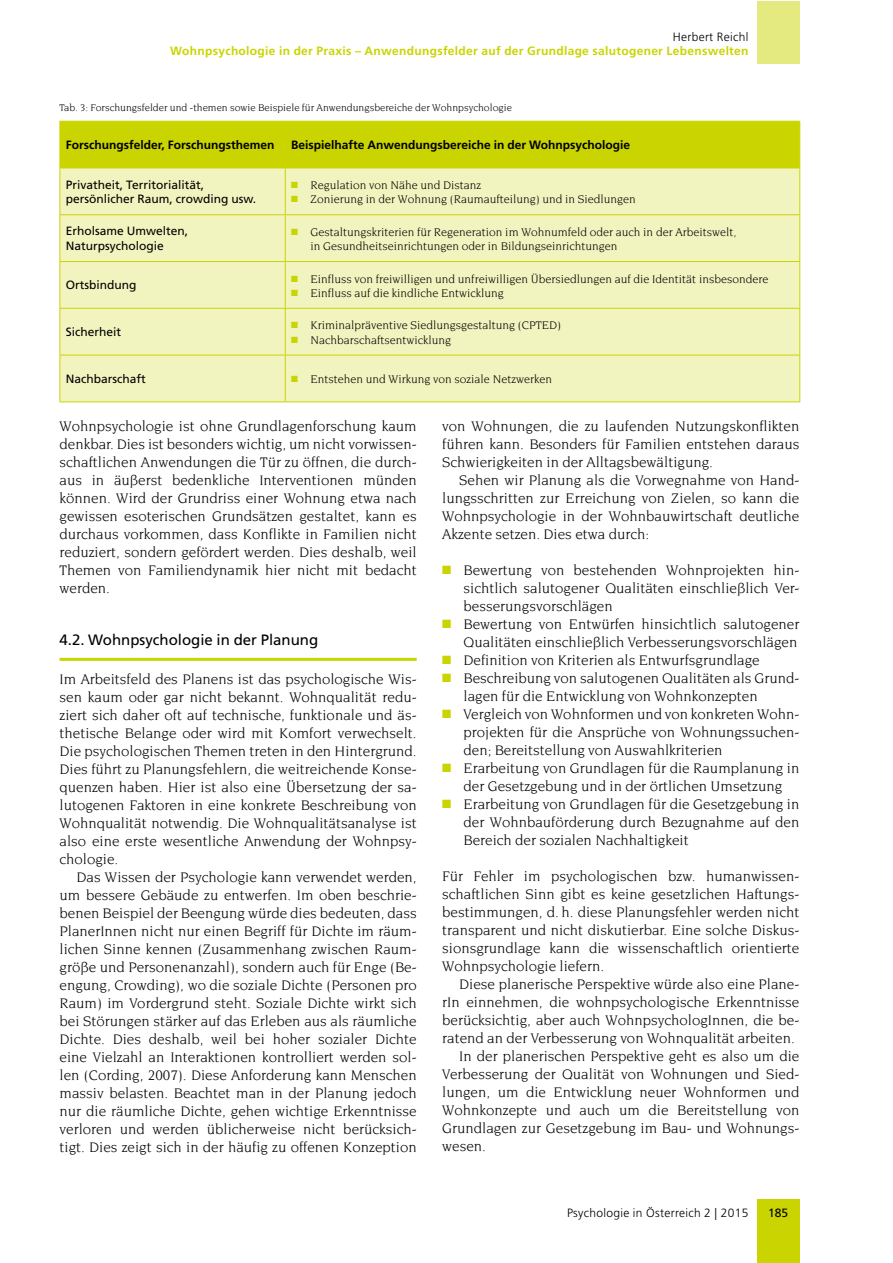
<style>
.page{position:relative;width:893px;height:1263px;background:#fff}
.page>*{position:absolute;margin:0;border:0;box-sizing:border-box;transform-origin:0 0}
.t1{font:15px/18px "Novarese";color:#000;text-align:justify}
.t2{font:15px "Frutiger";color:#000}
.t3{font:12px/14.4px "Novarese";color:#000}
.t4{font:12px/14.4px "Frutiger";color:#000}
.t5{font:700 12px "Frutiger";color:#000}
.t6{font:700 12px "Frutiger";letter-spacing:.025em;color:#cad400}
.t7{font:300 12px "Frutiger";letter-spacing:.025em;color:#000}
.t8{font:10.5px "Novarese";color:#000}
</style>
<div class="page">
<div style="left:757px;top:1199px;width:42px;height:64px;background:#cad400"></div>
<div style="left:757px;top:1px;width:42px;height:63px;background:#e5ea80"></div>
<hr style="left:60px;top:658px;width:357px;height:3px;background:#cad400">
<div style="left:61px;top:122px;width:738px;height:46px;background:#cad400"></div>
<div style="left:61px;top:169px;width:738px;height:232px;background:#f2f4bf"></div>
<div style="left:61px;top:215px;width:738px;height:140px;background:#f2f4bf"></div>
<hr style="left:60px;top:121px;width:225px;height:1px;background:#cad400">
<hr style="left:60px;top:122px;width:1px;height:46px;background:#cad400">
<hr style="left:285px;top:121px;width:515px;height:1px;background:#cad400">
<hr style="left:285px;top:122px;width:1px;height:46px;background:#cad400">
<hr style="left:799px;top:122px;width:1px;height:46px;background:#cad400">
<hr style="left:60px;top:168px;width:225px;height:1px;background:#cad400">
<hr style="left:60px;top:168px;width:1px;height:46px;background:#cad400">
<hr style="left:285px;top:168px;width:515px;height:1px;background:#cad400">
<hr style="left:285px;top:168px;width:1px;height:46px;background:#cad400">
<hr style="left:799px;top:168px;width:1px;height:46px;background:#cad400">
<hr style="left:60px;top:214px;width:225px;height:1px;background:#cad400">
<hr style="left:60px;top:215px;width:1px;height:46px;background:#cad400">
<hr style="left:285px;top:214px;width:515px;height:1px;background:#cad400">
<hr style="left:285px;top:215px;width:1px;height:46px;background:#cad400">
<hr style="left:799px;top:215px;width:1px;height:46px;background:#cad400">
<hr style="left:60px;top:261px;width:225px;height:1px;background:#cad400">
<hr style="left:60px;top:262px;width:1px;height:46px;background:#cad400">
<hr style="left:285px;top:261px;width:515px;height:1px;background:#cad400">
<hr style="left:285px;top:262px;width:1px;height:46px;background:#cad400">
<hr style="left:799px;top:262px;width:1px;height:46px;background:#cad400">
<hr style="left:60px;top:308px;width:225px;height:1px;background:#cad400">
<hr style="left:60px;top:309px;width:1px;height:46px;background:#cad400">
<hr style="left:285px;top:308px;width:515px;height:1px;background:#cad400">
<hr style="left:285px;top:309px;width:1px;height:46px;background:#cad400">
<hr style="left:799px;top:309px;width:1px;height:46px;background:#cad400">
<hr style="left:60px;top:355px;width:225px;height:1px;background:#cad400">
<hr style="left:60px;top:355px;width:1px;height:46px;background:#cad400">
<hr style="left:285px;top:355px;width:515px;height:1px;background:#cad400">
<hr style="left:285px;top:355px;width:1px;height:46px;background:#cad400">
<hr style="left:799px;top:355px;width:1px;height:46px;background:#cad400">
<hr style="left:60px;top:401px;width:225px;height:1px;background:#cad400">
<hr style="left:285px;top:401px;width:515px;height:1px;background:#cad400">
<svg style="left:292px;top:182px;width:6px;height:6px"></svg>
<svg style="left:292px;top:196px;width:6px;height:6px"></svg>
<svg style="left:292px;top:228px;width:6px;height:7px"></svg>
<svg style="left:292px;top:275px;width:6px;height:7px"></svg>
<svg style="left:292px;top:290px;width:6px;height:6px"></svg>
<svg style="left:292px;top:322px;width:6px;height:6px"></svg>
<svg style="left:292px;top:336px;width:6px;height:7px"></svg>
<svg style="left:292px;top:376px;width:6px;height:6px"></svg>
<p class="t7" style="left:673px;top:30px;width:77px">Herbert Reichl</p>
<p class="t6" style="left:170px;top:44px;width:580px">Wohnpsychologie in der Praxis – Anwendungsfelder auf der Grundlage salutogener Lebenswelten</p>
<p class="t8" style="left:60px;top:101px;width:454px">Tab. 3: Forschungsfelder und -themen sowie Beispiele für Anwendungsbereiche der Wohnpsychologie</p>
<p class="t5" style="left:66px;top:138px;width:210px">Forschungsfelder, Forschungsthemen</p>
<p class="t5" style="left:291px;top:138px;width:340px">Beispielhafte Anwendungsbereiche in der Wohnpsychologie</p>
<p class="t4" style="left:66px;top:177px;width:192px">Privatheit, Territorialität, persönlicher Raum, crowding usw.</p>
<p class="t3" style="left:310px;top:178px;width:327px">Regulation von Nähe und Distanz<br>Zonierung in der Wohnung (Raumaufteilung) und in Siedlungen</p>
<p class="t4" style="left:66px;top:224px;width:124px">Erholsame Umwelten,<br>Naturpsychologie</p>
<p class="t3" style="left:310px;top:225px;width:427px">Gestaltungskriterien für Regeneration im Wohnumfeld oder auch in der Arbeitswelt, in Gesundheitseinrichtungen oder in Bildungseinrichtungen</p>
<p class="t4" style="left:66px;top:278px;width:72px">Ortsbindung</p>
<p class="t3" style="left:310px;top:271px;width:459px">Einfluss von freiwilligen und unfreiwilligen Übersiedlungen auf die Identität insbesondere<br>Einfluss auf die kindliche Entwicklung</p>
<p class="t4" style="left:66px;top:325px;width:57px">Sicherheit</p>
<p class="t3" style="left:310px;top:318px;width:252px">Kriminalpräventive Siedlungsgestaltung (CPTED)<br>Nachbarschaftsentwicklung</p>
<p class="t4" style="left:66px;top:372px;width:82px">Nachbarschaft</p>
<p class="t3" style="left:310px;top:372px;width:243px">Entstehen und Wirkung von soziale Netzwerken</p>
<p class="t1" style="left:60px;top:417px;width:359px">Wohnpsychologie ist ohne Grundlagenforschung kaum denkbar. Dies ist besonders wichtig, um nicht vorwissen&shy;schaftlichen Anwendungen die Tür zu öffnen, die durch&shy;aus in äußerst bedenkliche Interventionen münden können. Wird der Grundriss einer Wohnung etwa nach gewissen esoterischen Grundsätzen gestaltet, kann es durchaus vorkommen, dass Konflikte in Familien nicht reduziert, sondern gefördert werden. Dies deshalb, weil Themen von Familiendynamik hier nicht mit bedacht werden.</p>
<p class="t2" style="left:60px;top:631px;width:260px">4.2. Wohnpsychologie in der Planung</p>
<p class="t1" style="left:60px;top:670px;width:359px">Im Arbeitsfeld des Planens ist das psychologische Wis&shy;sen kaum oder gar nicht bekannt. Wohnqualität redu&shy;ziert sich daher oft auf technische, funktionale und äs&shy;thetische Belange oder wird mit Komfort verwechselt.<br>Die psychologischen Themen treten in den Hintergrund.<br>Dies führt zu Planungsfehlern, die weitreichende Konse&shy;quenzen haben. Hier ist also eine Übersetzung der sa&shy;lutogenen Faktoren in eine konkrete Beschreibung von Wohnqualität notwendig. Die Wohnqualitätsanalyse ist also eine erste wesentliche Anwendung der Wohnpsy&shy;chologie.</p>
<p class="t1" style="left:60px;top:868px;width:359px;text-indent:17px">Das Wissen der Psychologie kann verwendet werden, um bessere Gebäude zu entwerfen. Im oben beschrie&shy;benen Beispiel der Beengung würde dies bedeuten, dass PlanerInnen nicht nur einen Begriff für Dichte im räum&shy;lichen Sinne kennen (Zusammenhang zwischen Raum&shy;größe und Personenanzahl), sondern auch für Enge (Be&shy;engung, Crowding), wo die soziale Dichte (Personen pro Raum) im Vordergrund steht. Soziale Dichte wirkt sich bei Störungen stärker auf das Erleben aus als räumliche Dichte. Dies deshalb, weil bei hoher sozialer Dichte eine Vielzahl an Interaktionen kontrolliert werden sol&shy;len (Cording, 2007). Diese Anforderung kann Menschen massiv belasten. Beachtet man in der Planung jedoch nur die räumliche Dichte, gehen wichtige Erkenntnisse verloren und werden üblicherweise nicht berücksich&shy;tigt. Dies zeigt sich in der häufig zu offenen Konzeption</p>
<p class="t1" style="left:442px;top:417px;width:359px">von Wohnungen, die zu laufenden Nutzungskonflikten führen kann. Besonders für Familien entstehen daraus Schwierigkeiten in der Alltagsbewältigung.</p>
<p class="t1" style="left:442px;top:471px;width:359px;text-indent:17px">Sehen wir Planung als die Vorwegnahme von Hand&shy;lungsschritten zur Erreichung von Zielen, so kann die Wohnpsychologie in der Wohnbauwirtschaft deutliche Akzente setzen. Dies etwa durch:</p>
<p class="t1" style="left:463px;top:561px;width:337px;text-align:left">Bewertung von bestehenden Wohnprojekten hin&shy;sichtlich salutogener Qualitäten einschließlich Ver&shy;besserungsvorschlägen<br>Bewertung von Entwürfen hinsichtlich salutogener Qualitäten einschließlich Verbesserungsvorschlägen Definition von Kriterien als Entwurfsgrundlage Beschreibung von salutogenen Qualitäten als Grund&shy;lagen für die Entwicklung von Wohnkonzepten Vergleich von Wohnformen und von konkreten Wohn&shy;projekten für die Ansprüche von Wohnungssuchen&shy;den; Bereitstellung von Auswahlkriterien Erarbeitung von Grundlagen für die Raumplanung in der Gesetzgebung und in der örtlichen Umsetzung Erarbeitung von Grundlagen für die Gesetzgebung in der Wohnbauförderung durch Bezugnahme auf den Bereich der sozialen Nachhaltigkeit</p>
<p class="t1" style="left:442px;top:867px;width:359px">Für Fehler im psychologischen bzw. humanwissen&shy;schaftlichen Sinn gibt es keine gesetzlichen Haftungs&shy;bestimmungen, d. h. diese Planungsfehler werden nicht transparent und nicht diskutierbar. Eine solche Diskus&shy;sionsgrundlage kann die wissenschaftlich orientierte Wohnpsychologie liefern.</p>
<p class="t1" style="left:459px;top:975px;width:342px">Diese planerische Perspektive würde also eine Plane-</p>
<p class="t1" style="left:442px;top:993px;width:359px">rIn einnehmen, die wohnpsychologische Erkenntnisse</p>
<p class="t1" style="left:442px;top:1011px;width:359px">berücksichtig, aber auch WohnpsychologInnen, die be-</p>
<p class="t1" style="left:442px;top:1029px;width:354px">ratend an der Verbesserung von Wohnqualität arbeiten.</p>
<p class="t1" style="left:459px;top:1047px;width:342px">In der planerischen Perspektive geht es also um die</p>
<p class="t1" style="left:442px;top:1065px;width:359px">Verbesserung der Qualität von Wohnungen und Sied-</p>
<p class="t1" style="left:442px;top:1083px;width:359px">lungen, um die Entwicklung neuer Wohnformen und</p>
<p class="t1" style="left:442px;top:1101px;width:359px">Wohnkonzepte und auch um die Bereitstellung von</p>
<p class="t1" style="left:442px;top:1119px;width:359px">Grundlagen zur Gesetzgebung im Bau- und Wohnungs-</p>
<p class="t1" style="left:442px;top:1137px;width:45px">wesen.</p>
<p class="t7" style="left:567px;top:1206px;width:183px">Psychologie in Österreich 2 | 2015</p>
<p class="t4" style="left:768px;top:1205px;width:22px">185</p>
</div>
